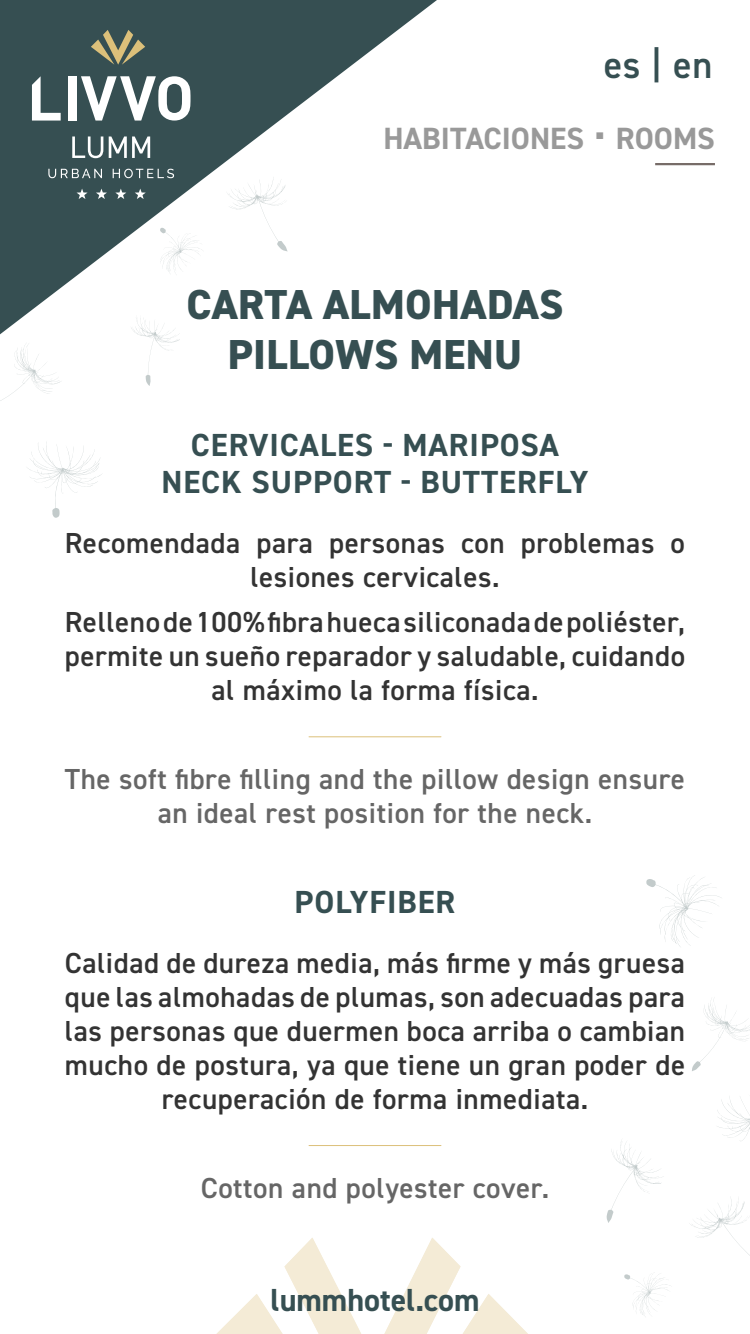
<style>
.page{position:relative;width:750px;height:1334px;background:#fff}
.page>*{position:absolute;margin:0;border:0;box-sizing:border-box;transform-origin:0 0}
.t1{font:800 42px/50.4px "DIN2014";letter-spacing:.01em;color:#364f52;text-align:center}
.t2{font:600 38px "DIN2014";color:#364f52}
.t3{font:700 32px/37px "DIN2014";letter-spacing:.03em;color:#364f52;text-align:center}
.t4{font:700 32px "DIN2014";color:#364f52}
.t5{font:700 30.8px "DIN2014";color:#999}
.t6{font:600 29px/34px "DIN2014";letter-spacing:.02em;color:#333;text-align:center}
.t7{font:600 29px/34px "DIN2014";letter-spacing:.02em;color:#666;text-align:center}
.s1{font-size:44px}
</style>
<div class="page">
<svg style="left:216px;top:1238px;width:312px;height:96px"></svg>
<svg style="left:0;top:0;width:437px;height:335px"></svg>
<svg style="left:72px;top:136px;width:31px;height:22px"></svg>
<svg style="left:109px;top:136px;width:41px;height:22px"></svg>
<svg style="left:32px;top:76px;width:29px;height:45px"></svg>
<div style="left:68px;top:76px;width:8px;height:45px;background:#fff"></div>
<svg style="left:81px;top:76px;width:110px;height:45px"></svg>
<svg style="left:91px;top:30px;width:54px;height:35px"></svg>
<svg style="left:77px;top:189px;width:11px;height:10px"></svg>
<svg style="left:96px;top:189px;width:11px;height:10px"></svg>
<svg style="left:115px;top:189px;width:11px;height:10px"></svg>
<svg style="left:135px;top:189px;width:11px;height:10px"></svg>
<svg style="left:48px;top:169px;width:54px;height:9px"></svg>
<svg style="left:113px;top:169px;width:61px;height:9px"></svg>
<svg style="left:0;top:344px;width:61px;height:57px"></svg>
<svg style="left:124px;top:303px;width:70px;height:83px"></svg>
<svg style="left:28px;top:442px;width:74px;height:76px"></svg>
<div style="left:0;top:211px;width:62px;height:77px;background:#364f52"></div>
<svg style="left:217px;top:157px;width:103px;height:96px"></svg>
<svg style="left:160px;top:227px;width:44px;height:48px"></svg>
<svg style="left:692px;top:999px;width:58px;height:72px"></svg>
<svg style="left:607px;top:1141px;width:57px;height:82px"></svg>
<svg style="left:717px;top:1096px;width:33px;height:45px"></svg>
<svg style="left:646px;top:875px;width:76px;height:72px"></svg>
<svg style="left:690px;top:1197px;width:60px;height:59px"></svg>
<svg style="left:624px;top:1274px;width:46px;height:42px"></svg>
<hr style="left:655px;top:163px;width:60px;height:2px;background:#776c68">
<hr style="left:309px;top:736px;width:132px;height:1px;background:#dcc07a">
<hr style="left:309px;top:1145px;width:132px;height:1px;background:#dcc07a">
<h2 class="t2" style="left:604px;top:40px;width:110px">es | en</h2>
<p class="t5" style="left:383px;top:118px;width:333px">HABITACIONES <span class="s1">·</span> ROOMS</p>
<h1 class="t1" style="left:186px;top:279px;width:379px">CARTA ALMOHADAS<br>PILLOWS MENU</h1>
<p class="t3" style="left:162px;top:426px;width:428px">CERVICALES - MARIPOSA<br>NECK SUPPORT - BUTTERFLY</p>
<p class="t6" style="left:65px;top:525px;width:622px">Recomendada para personas con problemas o lesiones cervicales.</p>
<p class="t6" style="left:65px;top:604px;width:622px">Relleno de 100% fibra hueca siliconada de poliéster, permite un sueño reparador y saludable, cuidando al máximo la forma física.</p>
<p class="t7" style="left:65px;top:761px;width:622px">The soft fibre filling and the pillow design ensure an ideal rest position for the neck.</p>
<p class="t3" style="left:295px;top:883px;width:162px">POLYFIBER</p>
<p class="t6" style="left:65px;top:945px;width:622px">Calidad de dureza media, más firme y más gruesa que las almohadas de plumas, son adecuadas para las personas que duermen boca arriba o cambian mucho de postura, ya que tiene un gran poder de recuperación de forma inmediata.</p>
<p class="t7" style="left:201px;top:1171px;width:350px">Cotton and polyester cover.</p>
<p class="t4" style="left:271px;top:1279px;width:210px">lummhotel.com</p>
</div>
